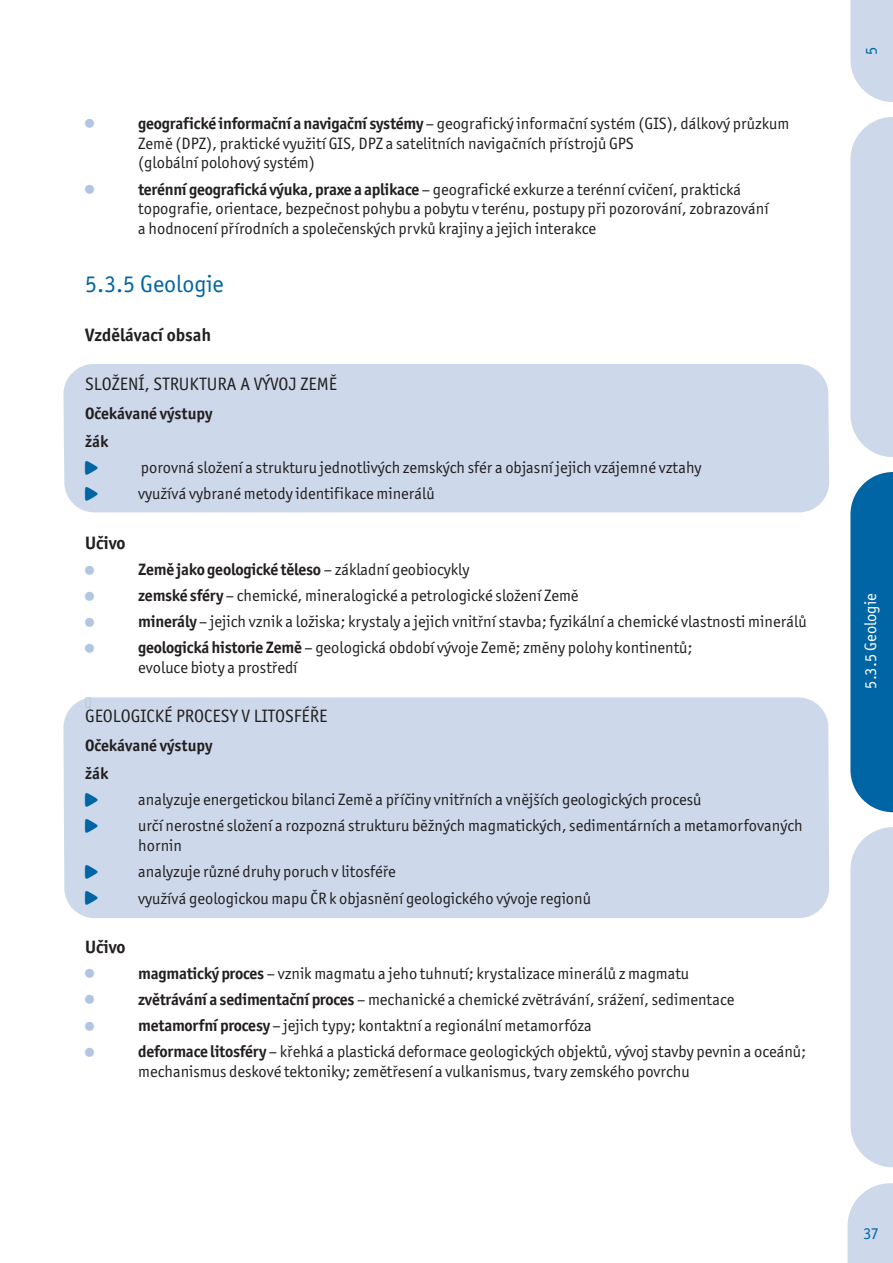
<style>
.page{position:relative;width:893px;height:1263px;background:#fff}
.page>*{position:absolute;margin:0;border:0;box-sizing:border-box;transform-origin:0 0}
.t1{font:24px "Officina San Itc TCE";color:#0065a4}
.t2{font:18px "Officina San Itc TCE";color:#231f20}
.t3{font:700 18px "Officina San Itc TCE";color:#231f20}
.t4{font:16.5px/26.2px "Officina San Itc TCE";color:#231f20}
.t5{font:700 16.5px/28.3px "Officina San Itc TCE";color:#231f20}
.t6{font:16.5px "Officina San Itc TCE";color:#fff}
.t7{font:16.5px "Officina San Itc TCE";color:#0065a4}
.t8{font:13.5px/26.2px "Cudlik";color:#0065a4}
.t9{font:9px "Puntik";color:#b2c6e1}
.s1{font-weight:700}
</style>
<div class="page">
<div style="left:63px;top:364px;width:766px;height:148px;background:#cdd9eb"></div>
<div style="left:63px;top:697px;width:766px;height:221px;background:#cdd9eb"></div>
<svg style="left:847px;top:1183px;width:46px;height:80px;background:#d3dded"></svg>
<svg style="left:850px;top:0;width:43px;height:102px;background:#d1dcec"></svg>
<svg style="left:850px;top:117px;width:43px;height:340px;background:#d0dbec"></svg>
<svg style="left:850px;top:827px;width:43px;height:340px;background:#d0dbec"></svg>
<svg style="left:850px;top:472px;width:43px;height:340px;background:#106ea9"></svg>
<svg style="left:86px;top:697px;width:5px;height:11px"></svg>
<p class="t4" style="left:138px;top:114px;width:653px;line-height:19.8px"><span class="s1">geografické informační a navigační systémy</span> – geografický informační systém (GIS), dálkový průzkum<br>Země (DPZ), praktické využití GIS, DPZ a satelitních navigačních přístrojů GPS<br>(globální polohový systém)</p>
<p class="t4" style="left:138px;top:180px;width:632px;line-height:19.8px"><span class="s1">terénní geografická výuka, praxe a aplikace</span> – geografické exkurze a terénní cvičení, praktická topografie, orientace, bezpečnost pohybu a pobytu v terénu, postupy při pozorování, zobrazování a hodnocení přírodních a společenských prvků krajiny a jejich interakce</p>
<h1 class="t1" style="left:85px;top:272px;width:140px">5.3.5 Geologie</h1>
<p class="t3" style="left:85px;top:326px;width:128px">Vzdělávací obsah</p>
<p class="t2" style="left:85px;top:375px;width:254px">SLOŽENÍ, STRUKTURA A VÝVOJ ZEMĚ</p>
<p class="t5" style="left:85px;top:400px;width:129px">Očekávané výstupy žák</p>
<p class="t4" style="left:138px;top:455px;width:565px">porovná složení a strukturu jednotlivých zemských sfér a objasní jejich vzájemné vztahy využívá vybrané metody identifikace minerálů</p>
<p class="t3" style="left:85px;top:534px;width:42px">Učivo</p>
<p class="t4" style="left:138px;top:557px;width:670px"><span class="s1">Země jako geologické těleso</span> – základní geobiocykly<br><span class="s1">zemské sféry</span> – chemické, mineralogické a petrologické složení Země<br><span class="s1">minerály</span> – jejich vznik a ložiska; krystaly a jejich vnitřní stavba; fyzikální a chemické vlastnosti minerálů <span class="s1">geologická historie Země</span> – geologická období vývoje Země; změny polohy kontinentů;</p>
<p class="t4" style="left:138px;top:655px;width:161px">evoluce bioty a prostředí</p>
<p class="t2" style="left:85px;top:707px;width:244px">GEOLOGICKÉ PROCESY V LITOSFÉŘE</p>
<p class="t5" style="left:85px;top:732px;width:129px">Očekávané výstupy žák</p>
<p class="t4" style="left:138px;top:787px;width:666px">analyzuje energetickou bilanci Země a příčiny vnitřních a vnějších geologických procesů<br>určí nerostné složení a rozpozná strukturu běžných magmatických, sedimentárních a metamorfovaných</p>
<p class="t4" style="left:138px;top:833px;width:454px">hornin<br>analyzuje různé druhy poruch v litosféře<br>využívá geologickou mapu ČR k objasnění geologického vývoje regionů</p>
<p class="t3" style="left:85px;top:938px;width:42px">Učivo</p>
<p class="t4" style="left:138px;top:961px;width:669px"><span class="s1">magmatický proces</span> – vznik magmatu a jeho tuhnutí; krystalizace minerálů z magmatu<br><span class="s1">zvětrávání a sedimentační proces</span> – mechanické a chemické zvětrávání, srážení, sedimentace <span class="s1">metamorfní procesy</span> – jejich typy; kontaktní a regionální metamorfóza<br><span class="s1">deformace litosféry</span> – křehká a plastická deformace geologických objektů, vývoj stavby pevnin a oceánů;</p>
<p class="t4" style="left:138px;top:1059px;width:553px">mechanismus deskové tektoniky; zemětřesení a vulkanismus, tvary zemského povrchu</p>
<p class="t9" style="left:85px;top:119px;width:10px">A</p>
<p class="t9" style="left:85px;top:185px;width:10px">A</p>
<p class="t8" style="left:85px;top:455px;width:14px">A<br>A</p>
<p class="t9" style="left:85px;top:565px;width:10px">A</p>
<p class="t9" style="left:85px;top:592px;width:10px">A</p>
<p class="t9" style="left:85px;top:618px;width:10px">A</p>
<p class="t9" style="left:85px;top:644px;width:10px">A</p>
<p class="t8" style="left:85px;top:787px;width:14px">A<br>A</p>
<p class="t8" style="left:85px;top:859px;width:14px">A<br>A</p>
<p class="t9" style="left:85px;top:969px;width:10px">A</p>
<p class="t9" style="left:85px;top:995px;width:10px">A</p>
<p class="t9" style="left:85px;top:1021px;width:10px">A</p>
<p class="t9" style="left:85px;top:1047px;width:10px">A</p>
<p class="t7" style="left:863px;top:55px;width:10px;rotate:-90deg">5</p>
<p class="t6" style="left:862px;top:689px;width:97px;rotate:-90deg">5.3.5 Geologie</p>
<p class="t7" style="left:863px;top:1225px;width:18px">37</p>
</div>
